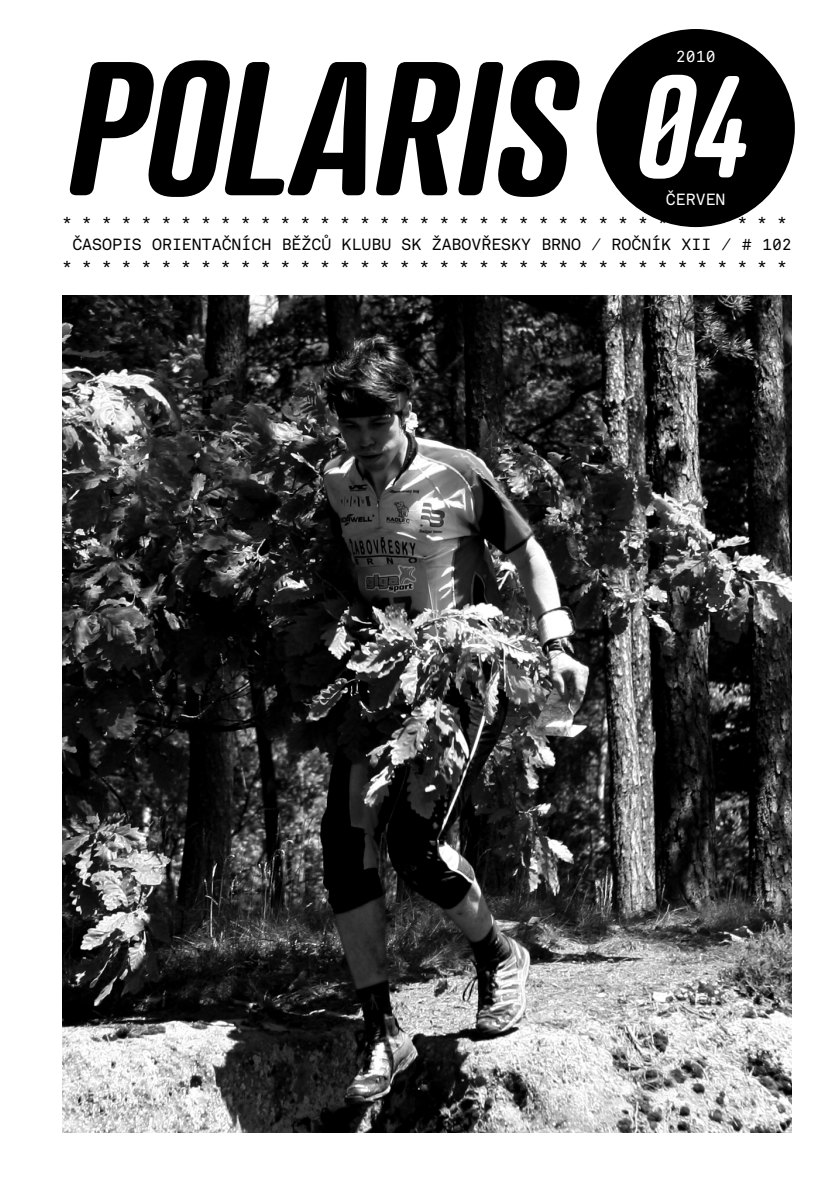
<style>
.page{position:relative;width:840px;height:1191px;background:#fff}
.page>*{position:absolute;margin:0;border:0;box-sizing:border-box;transform-origin:0 0}
.t1{font:italic 800 184px "Atrament";color:#000}
.t2{font:16px "Akkurat Mono CE";color:#000}
.t3{font:16px "Akkurat Mono CE";color:#fff}
.s1{font-size:140px;color:#fff}
</style>
<div class="page">
<div style="left:596px;top:29px;width:198px;height:198px;background:#000;border-radius:50%"></div>
<img style="left:62px;top:296px;width:729px;height:837px">
<p class="t3" style="left:675px;top:46px;width:41px">2010</p>
<h1 class="t1" style="left:70px;top:25px;width:682px">POLARIS * <span class="s1">04</span></h1>
<p class="t3" style="left:665px;top:190px;width:61px">ČERVEN</p>
<p class="t2" style="left:62px;top:212px;width:726px">* * * * * * * * * * * * * * * * * * * * * * * * * * * * * * * * * * * * *</p>
<p class="t2" style="left:72px;top:234px;width:720px">ČASOPIS ORIENTAČNÍCH BĚŽCŮ KLUBU SK ŽABOVŘESKY BRNO / ROČNÍK XII / # 102</p>
<p class="t2" style="left:62px;top:256px;width:726px">* * * * * * * * * * * * * * * * * * * * * * * * * * * * * * * * * * * * *</p>
</div>
